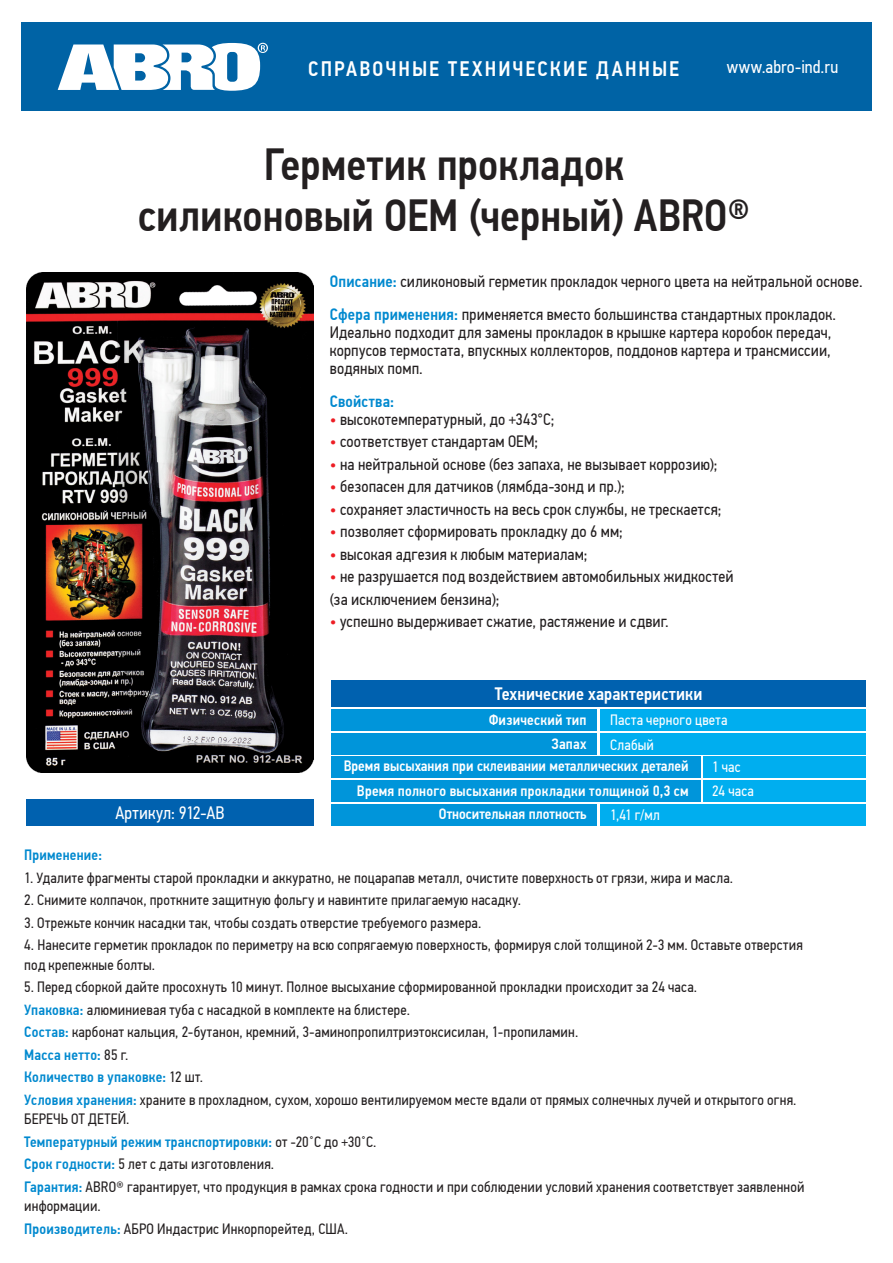
<style>
.page{position:relative;width:893px;height:1263px;background:#fff}
.page>*{position:absolute;margin:0;border:0;box-sizing:border-box;transform-origin:0 0}
.t1{font:500 45px/51px "PF Din Text Cond Pro";color:#231f20;text-align:center}
.t2{font:500 21px "PF Din Text Cond Pro";letter-spacing:.095em;color:#fff}
.t3{font:18px "PF Din Text Cond Pro";letter-spacing:.005em;color:#fff}
.t4{font:500 18px "PF Din Text Cond Pro";letter-spacing:.01em;color:#fff}
.t5{font:16.5px/18px "PF Din Text Cond Pro";letter-spacing:.01em;color:#231f20}
.t6{font:500 16.5px "PF Din Text Cond Pro";letter-spacing:.01em;color:#0089cf}
.t7{font:15px/22.5px "PF Din Text Cond Pro";letter-spacing:.015em;color:#231f20}
.t8{font:500 15px "PF Din Text Cond Pro";color:#fff}
.t9{font:15px "PF Din Text Cond Pro";letter-spacing:.015em;color:#fff}
.t10{font:500 15px "PF Din Text Cond Pro";letter-spacing:.015em;color:#0089cf}
.s1{font-weight:500;color:#0089cf}
.s2{color:#ed1d24}
</style>
<div class="page">
<div style="left:332px;top:680px;width:534px;height:27px;background:#0061af"></div>
<div style="left:332px;top:709px;width:265px;height:22px;background:#0095da"></div>
<div style="left:332px;top:733px;width:265px;height:22px;background:#0095da"></div>
<div style="left:332px;top:756px;width:369px;height:22px;background:#0095da"></div>
<div style="left:332px;top:780px;width:369px;height:22px;background:#0095da"></div>
<div style="left:600px;top:709px;width:266px;height:22px;background:#00aeef"></div>
<div style="left:600px;top:733px;width:266px;height:22px;background:#00aeef"></div>
<div style="left:703px;top:756px;width:163px;height:22px;background:#00aeef"></div>
<div style="left:703px;top:780px;width:163px;height:22px;background:#00aeef"></div>
<div style="left:21px;top:22px;width:851px;height:89px;background:#0063a5"></div>
<svg style="left:58px;top:43px;width:210px;height:48px"></svg>
<div style="left:332px;top:804px;width:265px;height:22px;background:#0095da"></div>
<div style="left:600px;top:804px;width:266px;height:22px;background:#00aeef"></div>
<div style="left:26px;top:799px;width:288px;height:27px;background:#0061af"></div>
<img style="left:26px;top:273px;width:288px;height:499px">
<h2 class="t2" style="left:308px;top:57px;width:372px">СПРАВОЧНЫЕ ТЕХНИЧЕСКИЕ ДАННЫЕ</h2>
<p class="t3" style="left:727px;top:57px;width:113px">www.abro-ind.ru</p>
<h1 class="t1" style="left:138px;top:139px;width:614px">Герметик прокладок<br>силиконовый OEM (черный) ABRO®</h1>
<p class="t5" style="left:330px;top:264px;width:534px;line-height:33px"><span class="s1">Описание:</span> силиконовый герметик прокладок черного цвета на нейтральной основе.<br><span class="s1">Сфера применения:</span> применяется вместо большинства стандартных прокладок.</p>
<p class="t5" style="left:330px;top:323px;width:503px;text-align:justify">Идеально подходит для замены прокладок в крышке картера коробок передач, корпусов термостата, впускных коллекторов, поддонов картера и трансмиссии, водяных помп.</p>
<p class="t6" style="left:330px;top:391px;width:66px">Свойства:</p>
<p class="t5" style="left:330px;top:410px;width:226px"><span class="s2">•</span> высокотемпературный, до +343°С;</p>
<p class="t5" style="left:330px;top:432px;width:210px"><span class="s2">•</span> соответствует стандартам OEM;</p>
<p class="t5" style="left:330px;top:455px;width:389px"><span class="s2">•</span> на нейтральной основе (без запаха, не вызывает коррозию);</p>
<p class="t5" style="left:330px;top:477px;width:296px"><span class="s2">•</span> безопасен для датчиков (лямбда-зонд и пр.);</p>
<p class="t5" style="left:330px;top:500px;width:393px"><span class="s2">•</span> сохраняет эластичность на весь срок службы, не трескается;</p>
<p class="t5" style="left:330px;top:522px;width:294px"><span class="s2">•</span> позволяет сформировать прокладку до 6 мм;</p>
<p class="t5" style="left:330px;top:545px;width:259px"><span class="s2">•</span> высокая адгезия к любым материалам;</p>
<p class="t5" style="left:330px;top:565px;width:405px;line-height:22.5px"><span class="s2">•</span> не разрушается под воздействием автомобильных жидкостей (за исключением бензина);</p>
<p class="t5" style="left:330px;top:612px;width:341px"><span class="s2">•</span> успешно выдерживает сжатие, растяжение и сдвиг.</p>
<p class="t3" style="left:115px;top:802px;width:111px">Артикул: 912-AB</p>
<p class="t4" style="left:495px;top:683px;width:209px">Технические характеристики</p>
<p class="t8" style="left:489px;top:711px;width:99px">Физический тип</p>
<p class="t9" style="left:610px;top:711px;width:119px">Паста черного цвета</p>
<p class="t8" style="left:551px;top:735px;width:37px">Запах</p>
<p class="t9" style="left:610px;top:735px;width:45px">Слабый</p>
<p class="t8" style="left:344px;top:757px;width:347px">Время высыхания при склеивании металлических деталей</p>
<p class="t9" style="left:712px;top:758px;width:30px">1 час</p>
<p class="t8" style="left:357px;top:782px;width:333px">Время полного высыхания прокладки толщиной 0,3 см</p>
<p class="t9" style="left:712px;top:782px;width:43px">24 часа</p>
<p class="t8" style="left:439px;top:805px;width:149px">Относительная плотность</p>
<p class="t9" style="left:610px;top:805px;width:51px">1,41 г/мл</p>
<p class="t10" style="left:24px;top:846px;width:79px">Применение:</p>
<p class="t7" style="left:24px;top:866px;width:710px">1. Удалите фрагменты старой прокладки и аккуратно, не поцарапав металл, очистите поверхность от грязи, жира и масла.</p>
<p class="t7" style="left:24px;top:889px;width:498px">2. Снимите колпачок, проткните защитную фольгу и навинтите прилагаемую насадку.</p>
<p class="t7" style="left:24px;top:911px;width:459px">3. Отрежьте кончик насадки так, чтобы создать отверстие требуемого размера.</p>
<p class="t7" style="left:24px;top:935px;width:780px;line-height:19.5px">4. Нанесите герметик прокладок по периметру на всю сопрягаемую поверхность, формируя слой толщиной 2-3 мм. Оставьте отверстия под крепежные болты.</p>
<p class="t7" style="left:24px;top:976px;width:774px">5. Перед сборкой дайте просохнуть 10 минут. Полное высыхание сформированной прокладки происходит за 24 часа.<br><span class="s1">Упаковка:</span> алюминиевая туба с насадкой в комплекте на блистере.<br><span class="s1">Состав:</span> карбонат кальция, 2-бутанон, кремний, 3-аминопропилтриэтоксисилан, 1-пропиламин.<br><span class="s1">Масса нетто:</span> 85 г.<br><span class="s1">Количество в упаковке:</span> 12 шт.<br><span class="s1">Условия хранения:</span> храните в прохладном, сухом, хорошо вентилируемом месте вдали от прямых солнечных лучей и открытого огня.</p>
<p class="t7" style="left:24px;top:1108px;width:782px">БЕРЕЧЬ ОТ ДЕТЕЙ.<br><span class="s1">Температурный режим транспортировки:</span> от -20˚С до +30˚С.<br><span class="s1">Срок годности:</span> 5 лет с даты изготовления.<br><span class="s1">Гарантия:</span> ABRO® гарантирует, что продукция в рамках срока годности и при соблюдении условий хранения соответствует заявленной</p>
<p class="t7" style="left:24px;top:1195px;width:325px">информации.<br><span class="s1">Производитель:</span> АБРО Индастрис Инкорпорейтед, США.</p>
</div>
